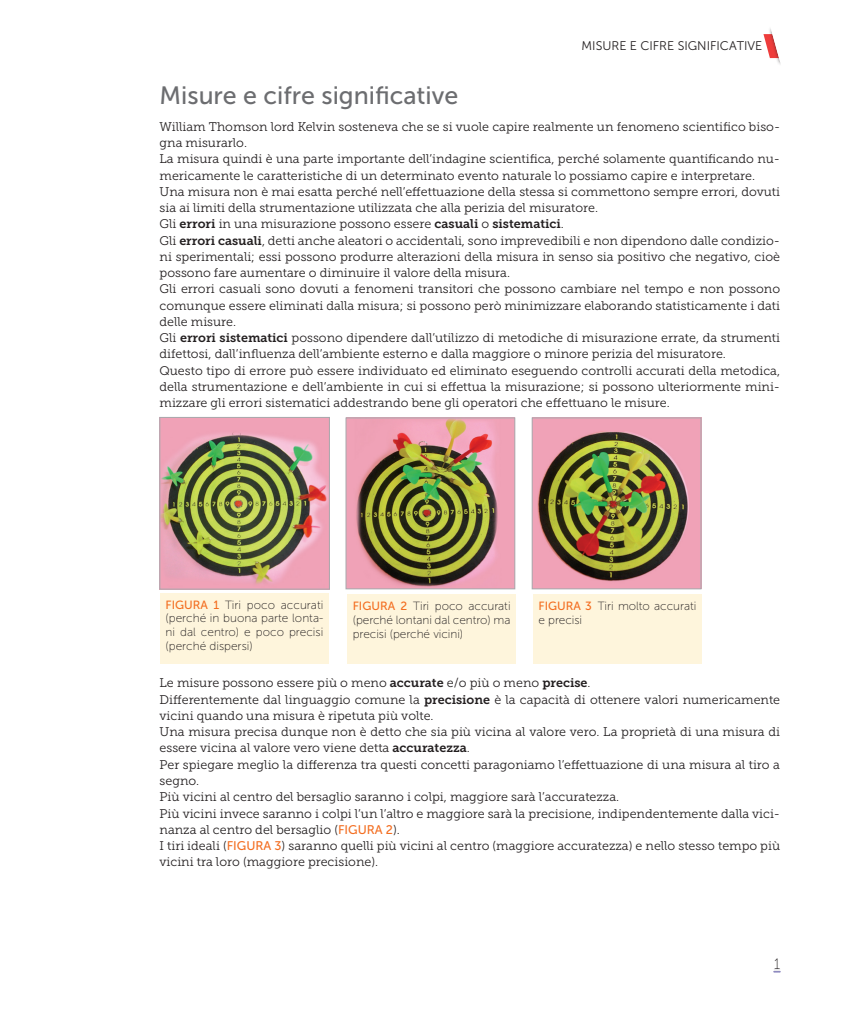
<style>
.page{position:relative;width:844px;height:1014px;background:#fff}
.page>*{position:absolute;margin:0;border:0;box-sizing:border-box;transform-origin:0 0}
.t1{font:25px "Museo Sans 500";color:#6c6d70}
.t2{font:15px "Museo Sans 100";color:#231f20;scale:.9 1}
.t3{font:12.5px/16.2px "Museo Slab 300";color:#231f20}
.t4{font:12.5px "Museo Sans 300";color:#231f20}
.t5{font:11.88px/13.8px "Museo Sans 100";letter-spacing:-.005em;color:#231f20;text-align:justify}
.s1{font-family:"Museo Slab 700"}
.s2{font-family:"Museo Sans 500";color:#f36e21}
</style>
<div class="page">
<svg style="left:773px;top:969px;width:7px;height:3px"></svg>
<svg style="left:763px;top:28px;width:18px;height:36px"></svg>
<img style="left:161px;top:419px;width:166px;height:168px">
<div style="left:159px;top:417px;width:170px;height:172px;border:1px solid #a8a9ad"></div>
<div style="left:160px;top:592px;width:168px;height:71px;background:#fef5dc"></div>
<img style="left:347px;top:419px;width:166px;height:168px">
<div style="left:345px;top:417px;width:170px;height:172px;border:1px solid #a8a9ad"></div>
<div style="left:347px;top:594px;width:168px;height:69px;background:#fef5dc"></div>
<img style="left:533px;top:419px;width:166px;height:168px">
<div style="left:531px;top:417px;width:170px;height:172px;border:1px solid #a8a9ad"></div>
<div style="left:533px;top:594px;width:168px;height:69px;background:#fef5dc"></div>
<p class="t4" style="left:581px;top:39px;width:182px">MISURE E CIFRE SIGNIFICATIVE</p>
<h1 class="t1" style="left:159px;top:81px;width:300px">Misure e cifre significative</h1>
<p class="t3" style="left:159px;top:118px;width:622px">William Thomson lord Kelvin sosteneva che se si vuole capire realmente un fenomeno scientifico biso&shy;gna misurarlo.<br>La misura quindi è una parte importante dell’indagine scientifica, perché solamente quantificando nu&shy;mericamente le caratteristiche di un determinato evento naturale lo possiamo capire e interpretare.<br>Una misura non è mai esatta perché nell’effettuazione della stessa si commettono sempre errori, dovuti sia ai limiti della strumentazione utilizzata che alla perizia del misuratore.<br>Gli <span class="s1">errori</span> in una misurazione possono essere <span class="s1">casuali</span> o <span class="s1">sistematici</span>.<br>Gli <span class="s1">errori casuali</span>, detti anche aleatori o accidentali, sono imprevedibili e non dipendono dalle condizio&shy;ni sperimentali; essi possono produrre alterazioni della misura in senso sia positivo che negativo, cioè possono fare aumentare o diminuire il valore della misura.<br>Gli errori casuali sono dovuti a fenomeni transitori che possono cambiare nel tempo e non possono comunque essere eliminati dalla misura; si possono però minimizzare elaborando statisticamente i dati delle misure.<br>Gli <span class="s1">errori sistematici</span> possono dipendere dall’utilizzo di metodiche di misurazione errate, da strumenti difettosi, dall’influenza dell’ambiente esterno e dalla maggiore o minore perizia del misuratore.<br>Questo tipo di errore può essere individuato ed eliminato eseguendo controlli accurati della metodica, della strumentazione e dell’ambiente in cui si effettua la misurazione; si possono ulteriormente mini&shy;mizzare gli errori sistematici addestrando bene gli operatori che effettuano le misure.</p>
<p class="t5" style="left:165px;top:598px;width:159px"><span class="s2">FIGURA 1</span> Tiri poco accurati (perché in buona parte lonta&shy;ni dal centro) e poco precisi (perché dispersi)</p>
<p class="t5" style="left:352px;top:599px;width:159px"><span class="s2">FIGURA 2</span> Tiri poco accurati (perché lontani dal centro) ma precisi (perché vicini)</p>
<p class="t5" style="left:538px;top:599px;width:159px"><span class="s2">FIGURA 3</span> Tiri molto accurati e precisi</p>
<p class="t3" style="left:159px;top:675px;width:622px">Le misure possono essere più o meno <span class="s1">accurate</span> e/o più o meno <span class="s1">precise</span>.<br>Differentemente dal linguaggio comune la <span class="s1">precisione</span> è la capacità di ottenere valori numericamente vicini quando una misura è ripetuta più volte.<br>Una misura precisa dunque non è detto che sia più vicina al valore vero. La proprietà di una misura di essere vicina al valore vero viene detta <span class="s1">accuratezza</span>.<br>Per spiegare meglio la differenza tra questi concetti paragoniamo l’effettuazione di una misura al tiro a segno.<br>Più vicini al centro del bersaglio saranno i colpi, maggiore sarà l’accuratezza.<br>Più vicini invece saranno i colpi l’un l’altro e maggiore sarà la precisione, indipendentemente dalla vici&shy;nanza al centro del bersaglio (<span class="s2">FIGURA 2</span>).<br>I tiri ideali (<span class="s2">FIGURA 3</span>) saranno quelli più vicini al centro (maggiore accuratezza) e nello stesso tempo più vicini tra loro (maggiore precisione).</p>
<p class="t2" style="left:774px;top:955px;width:8px">1</p>
</div>
